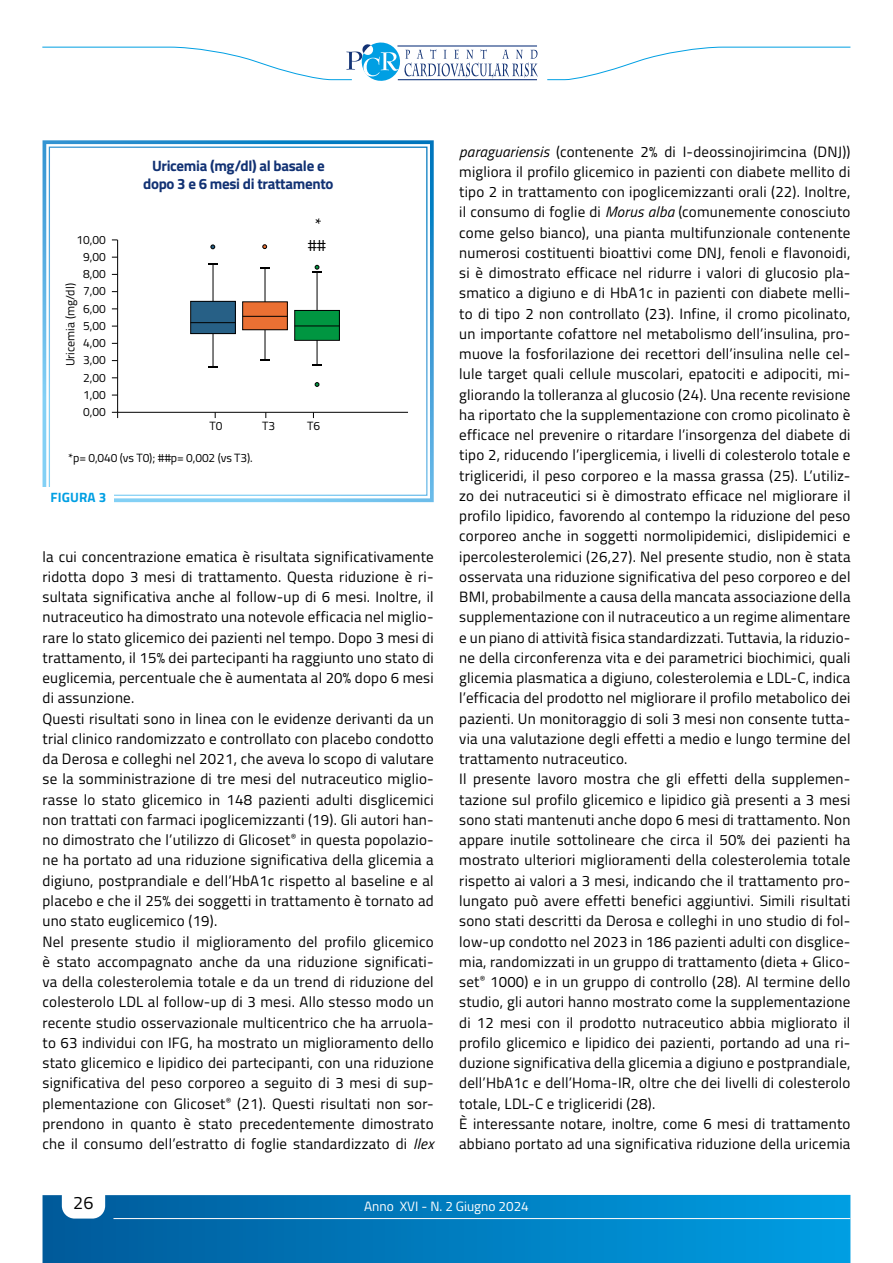
<style>
.page{position:relative;width:893px;height:1263px;background:#fff}
.page>*{position:absolute;margin:0;border:0;box-sizing:border-box;transform-origin:0 0}
.t1{font:18px "Titillium";color:#000}
.t2{font:16.5px/21.5px "Titillium";color:#000;text-align:center}
.t3{font:15px/20.2px "Titillium";letter-spacing:.015em;color:#000}
.t4{font:700 15px/18px "Titillium";letter-spacing:-.02em;color:#123274;text-align:center}
.t5{font:13.5px "Titillium";color:#fff}
.t6{font:700 13.5px "Titillium";letter-spacing:.01em;color:#009fe3}
.t7{font:12px/17.2px "Titillium";color:#000;text-align:center}
.s1{font-style:italic}
</style>
<div class="page">
<div style="left:43px;top:1195px;width:807px;height:68px;background:linear-gradient(to right,#015a9a,#019fe3)"></div>
<svg style="left:62px;top:1195px;width:43px;height:23px"></svg>
<hr style="left:113px;top:1218px;width:737px;height:1px;background:#fff">
<svg style="left:547px;top:46px;width:304px;height:34px"></svg>
<svg style="left:42px;top:42px;width:496px;height:39px"></svg>
<svg style="left:42px;top:140px;width:392px;height:363px"></svg>
<div style="left:49px;top:147px;width:378px;height:349px;border:1px solid #fff"></div>
<div style="left:43px;top:487px;width:71px;height:19px;background:#fff"></div>
<p class="t7" style="left:76px;top:230px;width:31px">10,00<br>9,00<br>8,00<br>7,00<br>6,00<br>5,00<br>4,00<br>3,00<br>2,00<br>1,00<br>0,00</p>
<p class="t7" style="left:61px;top:366px;width:85px;rotate:-90deg">Uricemia (mg/dl)</p>
<p class="t4" style="left:143px;top:156px;width:192px">Uricemia (mg/dl) al basale e dopo 3 e 6 mesi di trattamento</p>
<p class="t2" style="left:308px;top:213px;width:20px">* ##</p>
<p class="t7" style="left:209px;top:417px;width:15px">T0</p>
<p class="t7" style="left:262px;top:417px;width:15px">T3</p>
<p class="t7" style="left:307px;top:417px;width:15px">T6</p>
<p class="t7" style="left:68px;top:448px;width:186px">*p= 0,040 (vs T0); ##p= 0,002 (vs T3).</p>
<p class="t6" style="left:51px;top:487px;width:57px">FIGURA 3</p>
<p class="t3" style="left:43px;top:546px;width:393px">la cui concentrazione ematica è risultata significativamente ridotta dopo 3 mesi di trattamento. Questa riduzione è ri&shy;sultata significativa anche al follow-up di 6 mesi. Inoltre, il nutraceutico ha dimostrato una notevole efficacia nel miglio&shy;rare lo stato glicemico dei pazienti nel tempo. Dopo 3 mesi di trattamento, il 15% dei partecipanti ha raggiunto uno stato di euglicemia, percentuale che è aumentata al 20% dopo 6 mesi di assunzione.<br>Questi risultati sono in linea con le evidenze derivanti da un trial clinico randomizzato e controllato con placebo condotto da Derosa e colleghi nel 2021, che aveva lo scopo di valutare se la somministrazione di tre mesi del nutraceutico miglio&shy;rasse lo stato glicemico in 148 pazienti adulti disglicemici non trattati con farmaci ipoglicemizzanti (19). Gli autori han&shy;no dimostrato che l’utilizzo di Glicoset<sup>®</sup> in questa popolazio&shy;ne ha portato ad una riduzione significativa della glicemia a digiuno, postprandiale e dell’HbA1c rispetto al baseline e al placebo e che il 25% dei soggetti in trattamento è tornato ad uno stato euglicemico (19).<br>Nel presente studio il miglioramento del profilo glicemico è stato accompagnato anche da una riduzione significati&shy;va della colesterolemia totale e da un trend di riduzione del colesterolo LDL al follow-up di 3 mesi. Allo stesso modo un recente studio osservazionale multicentrico che ha arruola&shy;to 63 individui con IFG, ha mostrato un miglioramento dello stato glicemico e lipidico dei partecipanti, con una riduzione significativa del peso corporeo a seguito di 3 mesi di sup&shy;plementazione con Glicoset<sup>®</sup> (21). Questi risultati non sor&shy;prendono in quanto è stato precedentemente dimostrato che il consumo dell’estratto di foglie standardizzato di <span class="s1">Ilex</span></p>
<p class="t3" style="left:459px;top:141px;width:393px"><span class="s1">paraguariensis</span> (contenente 2% di I-deossinojirimcina (DNJ)) migliora il profilo glicemico in pazienti con diabete mellito di tipo 2 in trattamento con ipoglicemizzanti orali (22). Inoltre, il consumo di foglie di <span class="s1">Morus alba</span> (comunemente conosciuto come gelso bianco), una pianta multifunzionale contenente numerosi costituenti bioattivi come DNJ, fenoli e flavonoidi, si è dimostrato efficace nel ridurre i valori di glucosio pla&shy;smatico a digiuno e di HbA1c in pazienti con diabete melli&shy;to di tipo 2 non controllato (23). Infine, il cromo picolinato, un importante cofattore nel metabolismo dell’insulina, pro&shy;muove la fosforilazione dei recettori dell’insulina nelle cel&shy;lule target quali cellule muscolari, epatociti e adipociti, mi&shy;gliorando la tolleranza al glucosio (24). Una recente revisione ha riportato che la supplementazione con cromo picolinato è efficace nel prevenire o ritardare l’insorgenza del diabete di tipo 2, riducendo l’iperglicemia, i livelli di colesterolo totale e trigliceridi, il peso corporeo e la massa grassa (25). L’utiliz&shy;zo dei nutraceutici si è dimostrato efficace nel migliorare il profilo lipidico, favorendo al contempo la riduzione del peso corporeo anche in soggetti normolipidemici, dislipidemici e ipercolesterolemici (26,27). Nel presente studio, non è stata osservata una riduzione significativa del peso corporeo e del BMI, probabilmente a causa della mancata associazione della supplementazione con il nutraceutico a un regime alimentare e un piano di attività fisica standardizzati. Tuttavia, la riduzio&shy;ne della circonferenza vita e dei parametrici biochimici, quali glicemia plasmatica a digiuno, colesterolemia e LDL-C, indica l’efficacia del prodotto nel migliorare il profilo metabolico dei pazienti. Un monitoraggio di soli 3 mesi non consente tutta&shy;via una valutazione degli effetti a medio e lungo termine del trattamento nutraceutico.<br>Il presente lavoro mostra che gli effetti della supplemen&shy;tazione sul profilo glicemico e lipidico già presenti a 3 mesi sono stati mantenuti anche dopo 6 mesi di trattamento. Non appare inutile sottolineare che circa il 50% dei pazienti ha mostrato ulteriori miglioramenti della colesterolemia totale rispetto ai valori a 3 mesi, indicando che il trattamento pro&shy;lungato può avere effetti benefici aggiuntivi. Simili risultati sono stati descritti da Derosa e colleghi in uno studio di fol&shy;low-up condotto nel 2023 in 186 pazienti adulti con disglice&shy;mia, randomizzati in un gruppo di trattamento (dieta + Glico&shy;set<sup>®</sup> 1000) e in un gruppo di controllo (28). Al termine dello studio, gli autori hanno mostrato come la supplementazione di 12 mesi con il prodotto nutraceutico abbia migliorato il profilo glicemico e lipidico dei pazienti, portando ad una ri&shy;duzione significativa della glicemia a digiuno e postprandiale, dell’HbA1c e dell’Homa-IR, oltre che dei livelli di colesterolo totale, LDL-C e trigliceridi (28).<br>È interessante notare, inoltre, come 6 mesi di trattamento abbiano portato ad una significativa riduzione della uricemia</p>
<p class="t1" style="left:73px;top:1189px;width:22px">26</p>
<p class="t5" style="left:364px;top:1196px;width:166px">Anno XVI - N. 2 Giugno 2024</p>
</div>
